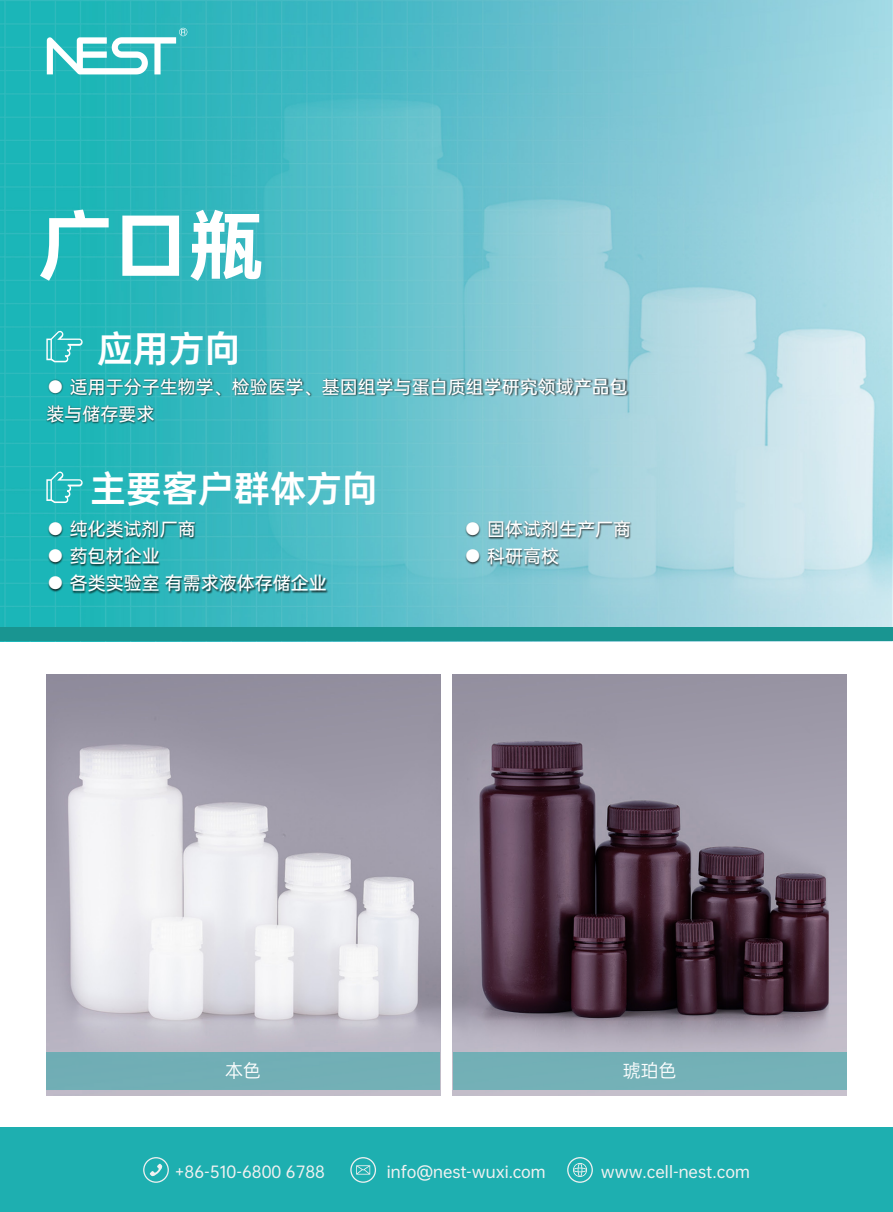
<style>
.page{position:relative;width:893px;height:1212px;background:#fff}
.page>*{position:absolute;margin:0;border:0;box-sizing:border-box;transform-origin:0 0}
.t1{font:75px "OPPO Sans H";color:#fff}
.t2{font:36px "OPPO Sans B";color:#fff}
.t3{font:18px/27px "OPPO Sans M";color:#fff}
.t4{font:18px "OPPO Sans R";color:#fff}
.t5{font:15.45px "OPPO Sans M";color:#f1f1f1}
</style>
<div class="page">
<img style="left:0;top:0;width:893px;height:628px">
<img style="left:453px;top:674px;width:394px;height:422px">
<img style="left:46px;top:674px;width:394px;height:422px">
<div style="left:47px;top:1052px;width:393px;height:38px;background:#72afb5"></div>
<div style="left:453px;top:1052px;width:394px;height:38px;background:#74b0b7"></div>
<svg style="left:47px;top:28px;width:140px;height:46px"></svg>
<div style="left:0;top:1128px;width:893px;height:84px;background:#1eafb0"></div>
<svg style="left:143px;top:1157px;width:26px;height:26px"></svg>
<svg style="left:350px;top:1157px;width:26px;height:26px"></svg>
<svg style="left:567px;top:1157px;width:26px;height:26px"></svg>
<div style="left:0;top:628px;width:893px;height:13px;background:#199591"></div>
<svg style="left:46px;top:331px;width:37px;height:31px"></svg>
<img style="left:45px;top:375px;width:589px;height:88px">
<img style="left:45px;top:518px;width:320px;height:87px">
<img style="left:462px;top:518px;width:320px;height:87px">
<svg style="left:46px;top:471px;width:37px;height:32px"></svg>
<h1 class="t1" style="left:38px;top:179px;width:227px">广口瓶</h1>
<h2 class="t2" style="left:97px;top:318px;width:145px">应用方向</h2>
<p class="t3" style="left:46px;top:372px;width:583px">● 适用于分子生物学、检验医学、基因组学与蛋白质组学研究领域产品包装与储存要求</p>
<h2 class="t2" style="left:90px;top:458px;width:289px">主要客户群体方向</h2>
<p class="t3" style="left:46px;top:514px;width:151px">● 纯化类试剂厂商</p>
<p class="t3" style="left:46px;top:541px;width:115px">● 药包材企业</p>
<p class="t3" style="left:46px;top:568px;width:282px">● 各类实验室 有需求液体存储企业</p>
<p class="t3" style="left:464px;top:514px;width:169px">● 固体试剂生产厂商</p>
<p class="t3" style="left:464px;top:541px;width:97px">● 科研高校</p>
<p class="t4" style="left:225px;top:1057px;width:37px">本色</p>
<p class="t4" style="left:623px;top:1057px;width:55px">琥珀色</p>
<p class="t5" style="left:175px;top:1159px;width:152px">+86-510-6800 6788</p>
<p class="t5" style="left:387px;top:1159px;width:160px">info@nest-wuxi.com</p>
<p class="t5" style="left:601px;top:1159px;width:151px">www.cell-nest.com</p>
</div>
